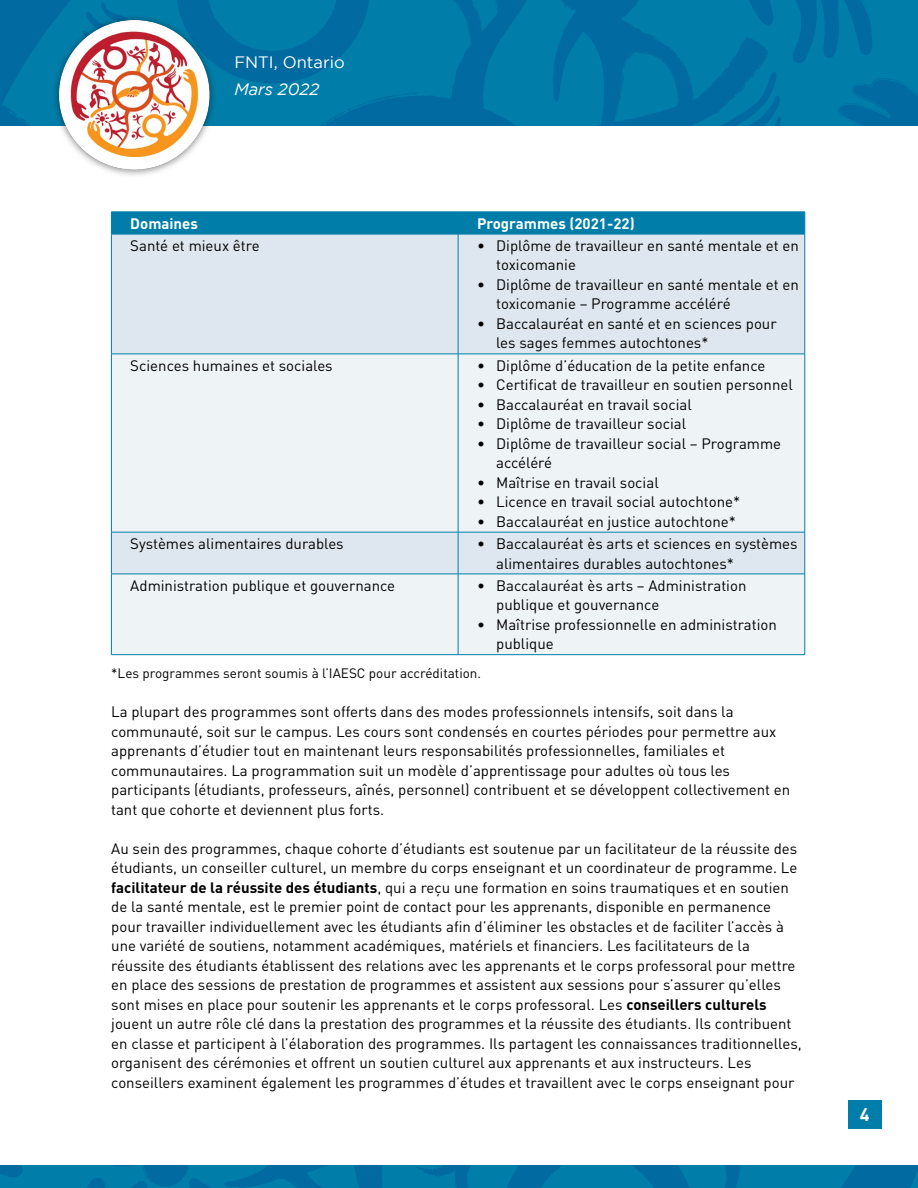
<style>
.page{position:relative;width:918px;height:1188px;background:#fff}
.page>*{position:absolute;margin:0;border:0;box-sizing:border-box;transform-origin:0 0}
.t1{font:700 18px "DIN Pro";color:#fff}
.t2{font:16.5px "Gotham";color:#fff}
.t3{font:italic 16.5px "Gotham";color:#fff}
.Body_Text{font:15px/19.5px "DIN Pro";color:#000}
.Bullets{font:15px/19.5px "DIN Pro";color:#000}
.Bullets-2{font:700 15px "DIN Pro";color:#fff}
.Body_Text-2{font:13.5px "DIN Pro";color:#000}
.s1{font-weight:700}
</style>
<div class="page">
<img style="left:0;top:0;width:918px;height:126px">
<img style="left:0;top:1165px;width:918px;height:23px">
<div style="left:848px;top:1100px;width:33px;height:29px;background:#007ea9"></div>
<img style="left:53px;top:0;width:175px;height:176px">
<div style="left:112px;top:235px;width:693px;height:119px;background:#dee7ef"></div>
<svg style="left:112px;top:355px;width:693px;height:299px;background:#eaf0f4"></svg>
<div style="left:111px;top:212px;width:695px;height:22px;background:#007ea9"></div>
<hr style="left:111px;top:234px;width:347px;height:1px;background:#007ea9">
<hr style="left:111px;top:234px;width:1px;height:120px;background:#007ea9">
<hr style="left:458px;top:234px;width:347px;height:1px;background:#007ea9">
<hr style="left:458px;top:234px;width:1px;height:120px;background:#007ea9">
<hr style="left:805px;top:234px;width:1px;height:120px;background:#007ea9">
<hr style="left:111px;top:532px;width:1px;height:42px;background:#007ea9">
<hr style="left:458px;top:532px;width:1px;height:42px;background:#007ea9">
<hr style="left:805px;top:532px;width:1px;height:42px;background:#007ea9">
<hr style="left:111px;top:354px;width:1px;height:178px;background:#007ea9">
<hr style="left:111px;top:354px;width:347px;height:1px;background:#007ea9">
<hr style="left:458px;top:354px;width:347px;height:1px;background:#007ea9">
<hr style="left:458px;top:354px;width:1px;height:178px;background:#007ea9">
<hr style="left:805px;top:354px;width:1px;height:178px;background:#007ea9">
<hr style="left:111px;top:532px;width:347px;height:1px;background:#007ea9">
<hr style="left:458px;top:532px;width:347px;height:1px;background:#007ea9">
<hr style="left:111px;top:574px;width:1px;height:80px;background:#007ea9">
<hr style="left:111px;top:574px;width:347px;height:1px;background:#007ea9">
<hr style="left:458px;top:574px;width:347px;height:1px;background:#007ea9">
<hr style="left:458px;top:574px;width:1px;height:80px;background:#007ea9">
<hr style="left:805px;top:574px;width:1px;height:80px;background:#007ea9">
<hr style="left:111px;top:654px;width:347px;height:1px;background:#007ea9">
<hr style="left:458px;top:654px;width:347px;height:1px;background:#007ea9">
<p class="t2" style="left:234px;top:53px;width:112px">FNTI, Ontario</p>
<p class="t3" style="left:234px;top:80px;width:86px">Mars 2022</p>
<p class="Bullets-2" style="left:130px;top:213px;width:69px">Domaines</p>
<p class="Bullets-2" style="left:477px;top:213px;width:159px">Programmes (2021-22)</p>
<p class="Bullets" style="left:130px;top:235px;width:131px">Santé et mieux être</p>
<p class="Bullets" style="left:496px;top:235px;width:304px;text-indent:-19px">• Diplôme de travailleur en santé mentale et en toxicomanie</p>
<p class="Bullets" style="left:496px;top:274px;width:304px;text-indent:-19px">• Diplôme de travailleur en santé mentale et en toxicomanie – Programme accéléré</p>
<p class="Bullets" style="left:496px;top:313px;width:282px;text-indent:-19px">• Baccalauréat en santé et en sciences pour les sages femmes autochtones*</p>
<p class="Bullets" style="left:130px;top:355px;width:204px">Sciences humaines et sociales</p>
<p class="Bullets" style="left:477px;top:355px;width:290px">• Diplôme d’éducation de la petite enfance</p>
<p class="Bullets" style="left:477px;top:374px;width:317px">• Certificat de travailleur en soutien personnel</p>
<p class="Bullets" style="left:477px;top:394px;width:216px">• Baccalauréat en travail social</p>
<p class="Bullets" style="left:477px;top:413px;width:211px">• Diplôme de travailleur social</p>
<p class="Bullets" style="left:496px;top:433px;width:287px;text-indent:-19px">• Diplôme de travailleur social – Programme accéléré</p>
<p class="Bullets" style="left:477px;top:472px;width:183px">• Maîtrise en travail social</p>
<p class="Bullets" style="left:477px;top:491px;width:265px">• Licence en travail social autochtone*</p>
<p class="Bullets" style="left:477px;top:511px;width:260px">• Baccalauréat en justice autochtone*</p>
<p class="Bullets" style="left:130px;top:533px;width:215px">Systèmes alimentaires durables</p>
<p class="Bullets" style="left:496px;top:533px;width:303px;text-indent:-19px">• Baccalauréat ès arts et sciences en systèmes alimentaires durables autochtones*</p>
<p class="Bullets" style="left:130px;top:575px;width:266px">Administration publique et gouvernance</p>
<p class="Bullets" style="left:496px;top:575px;width:252px;text-indent:-19px">• Baccalauréat ès arts – Administration publique et gouvernance</p>
<p class="Bullets" style="left:496px;top:614px;width:282px;text-indent:-19px">• Maîtrise professionnelle en administration publique</p>
<p class="Body_Text-2" style="left:111px;top:664px;width:371px">*Les programmes seront soumis à l’IAESC pour accréditation.</p>
<p class="Body_Text" style="left:111px;top:701px;width:681px">La plupart des programmes sont offerts dans des modes professionnels intensifs, soit dans la communauté, soit sur le campus. Les cours sont condensés en courtes périodes pour permettre aux apprenants d’étudier tout en maintenant leurs responsabilités professionnelles, familiales et communautaires. La programmation suit un modèle d’apprentissage pour adultes où tous les participants (étudiants, professeurs, aînés, personnel) contribuent et se développent collectivement en tant que cohorte et deviennent plus forts.</p>
<p class="Body_Text" style="left:111px;top:838px;width:692px">Au sein des programmes, chaque cohorte d’étudiants est soutenue par un facilitateur de la réussite des étudiants, un conseiller culturel, un membre du corps enseignant et un coordinateur de programme. Le <span class="s1">facilitateur de la réussite des étudiants</span>, qui a reçu une formation en soins traumatiques et en soutien de la santé mentale, est le premier point de contact pour les apprenants, disponible en permanence pour travailler individuellement avec les étudiants afin d’éliminer les obstacles et de faciliter l’accès à une variété de soutiens, notamment académiques, matériels et financiers. Les facilitateurs de la réussite des étudiants établissent des relations avec les apprenants et le corps professoral pour mettre en place des sessions de prestation de programmes et assistent aux sessions pour s’assurer qu’elles sont mises en place pour soutenir les apprenants et le corps professoral. Les <span class="s1">conseillers culturels </span>jouent un autre rôle clé dans la prestation des programmes et la réussite des étudiants. Ils contribuent en classe et participent à l’élaboration des programmes. Ils partagent les connaissances traditionnelles, organisent des cérémonies et offrent un soutien culturel aux apprenants et aux instructeurs. Les conseillers examinent également les programmes d’études et travaillent avec le corps enseignant pour</p>
<p class="t1" style="left:860px;top:1103px;width:11px">4</p>
</div>
